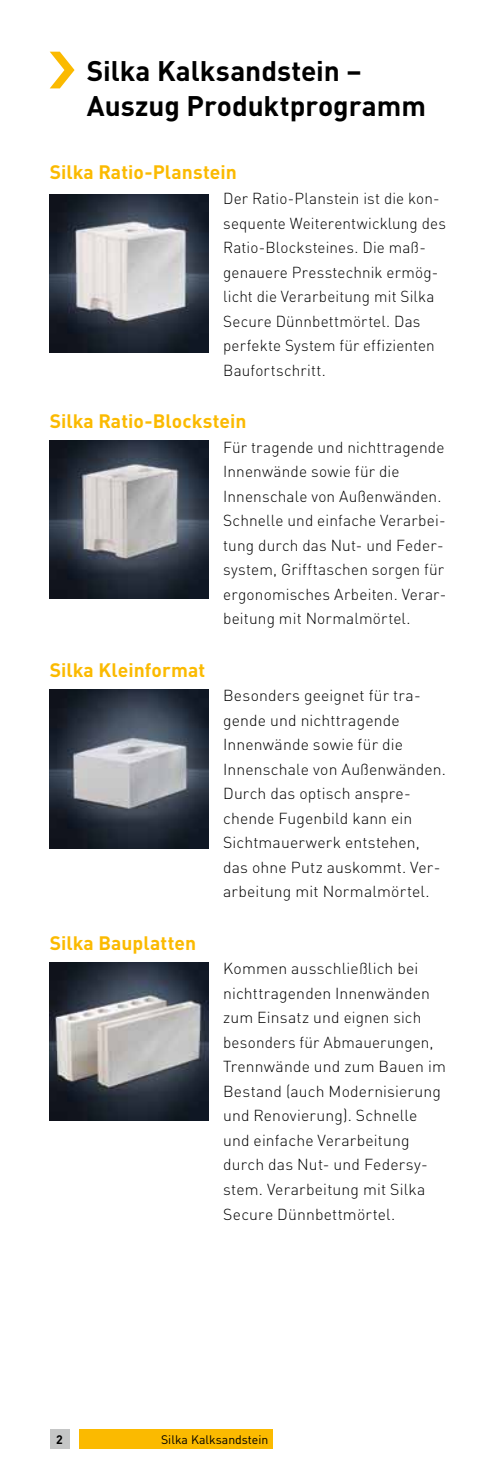
<style>
.page{position:relative;width:497px;height:1474px;background:#fff}
.page>*{position:absolute;margin:0;border:0;box-sizing:border-box;transform-origin:0 0}
.t1{font:700 28px/35px "DIN";color:#000}
.t2{font:700 19.25px "DIN";letter-spacing:.005em;color:#fbba00}
.t3{font:300 15.75px/24.5px "DIN";letter-spacing:.01em;color:#000}
.t4{font:12.25px "DIN";color:#000}
.t5{font:700 12.25px "DIN";color:#000}
</style>
<div class="page">
<div style="left:50px;top:1429px;width:19px;height:20px;background:#c5c6c6"></div>
<div style="left:79px;top:1429px;width:194px;height:20px;background:#fbba00"></div>
<svg style="left:50px;top:52px;width:24px;height:36px"></svg>
<img style="left:50px;top:440px;width:158px;height:158px">
<img style="left:50px;top:194px;width:158px;height:159px">
<img style="left:50px;top:962px;width:158px;height:158px">
<img style="left:50px;top:690px;width:158px;height:158px">
<h1 class="t1" style="left:87px;top:53px;width:340px">Silka Kalksandstein –<br>Auszug Produktprogramm</h1>
<p class="t2" style="left:50px;top:160px;width:188px">Silka Ratio-Planstein</p>
<p class="t3" style="left:223px;top:186px;width:224px">Der Ratio-Planstein ist die kon&shy;sequente Weiterentwicklung des<br>Ratio-Blocksteines. Die maß&shy;genauere Presstechnik ermög&shy;licht die Verarbeitung mit Silka<br>Secure Dünnbettmörtel. Das perfekte System für effizienten<br>Baufortschritt.</p>
<p class="t2" style="left:50px;top:408px;width:198px">Silka Ratio-Blockstein</p>
<p class="t3" style="left:223px;top:434px;width:224px">Für tragende und nichttragende<br>Innenwände sowie für die<br>Innenschale von Außenwänden.<br>Schnelle und einfache Verarbei&shy;tung durch das Nut- und Feder&shy;system, Grifftaschen sorgen für ergonomisches Arbeiten. Verar&shy;beitung mit Normalmörtel.</p>
<p class="t2" style="left:50px;top:657px;width:157px">Silka Kleinformat</p>
<p class="t3" style="left:223px;top:683px;width:224px">Besonders geeignet für tra&shy;gende und nichttragende<br>Innenwände sowie für die<br>Innenschale von Außenwänden.<br>Durch das optisch anspre&shy;chende Fugenbild kann ein<br>Sichtmauerwerk entstehen, das ohne Putz auskommt. Ver&shy;arbeitung mit Normalmörtel.</p>
<p class="t2" style="left:50px;top:930px;width:148px">Silka Bauplatten</p>
<p class="t3" style="left:223px;top:956px;width:224px">Kommen ausschließlich bei nichttragenden Innenwänden zum Einsatz und eignen sich besonders für Abmauerungen,<br>Trennwände und zum Bauen im<br>Bestand (auch Modernisierung und Renovierung). Schnelle und einfache Verarbeitung durch das Nut- und Federsy&shy;stem. Verarbeitung mit Silka<br>Secure Dünnbettmörtel.</p>
<p class="t5" style="left:56px;top:1431px;width:8px">2</p>
<p class="t4" style="left:161px;top:1431px;width:109px">Silka Kalksandstein</p>
</div>
